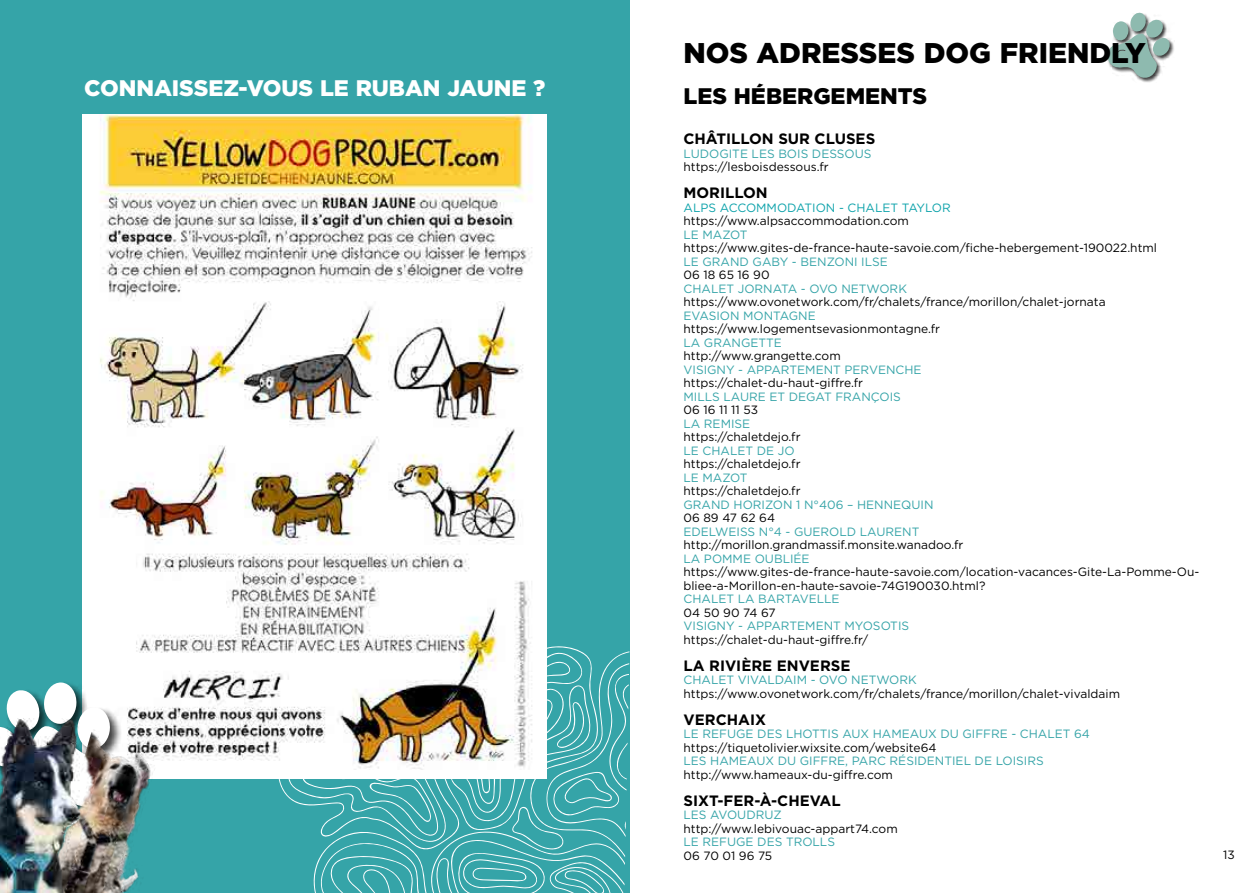
<style>
.page{position:relative;width:1259px;height:893px;background:#fff}
.page>*{position:absolute;margin:0;border:0;box-sizing:border-box;transform-origin:0 0}
.t1{font:900 28.5px "Gotham";color:#000}
.t2{font:900 22.5px "Gotham";color:#fff}
.t3{font:900 22.5px "Gotham";color:#000}
.t4{font:700 15px "Gotham";color:#000}
.t5{font:12px/13.5px "Gotham";color:#000}
.t6{font:12px "Gotham";color:#35a4a8}
.t7{font:12px "Gotham";color:#0ca2aa}
</style>
<div class="page">
<div style="left:0;top:0;width:629px;height:893px;background:#35a4a8"></div>
<svg style="left:277px;top:646px;width:352px;height:247px"></svg>
<img style="left:82px;top:115px;width:465px;height:663px">
<div style="left:0;top:681px;width:124px;height:151px;background:#fff"></div>
<svg style="left:0;top:682px;width:113px;height:39px"></svg>
<img style="left:96px;top:721px;width:114px;height:172px">
<div style="left:1107px;top:12px;width:67px;height:71px;background:#000;opacity:.75"></div>
<svg style="left:1107px;top:12px;width:62px;height:66px"></svg>
<img style="left:0;top:711px;width:96px;height:182px">
<h2 class="t2" style="left:84px;top:72px;width:463px">CONNAISSEZ-VOUS LE RUBAN JAUNE ?</h2>
<h1 class="t1" style="left:683px;top:33px;width:464px">NOS ADRESSES DOG FRIENDLY</h1>
<h2 class="t3" style="left:683px;top:80px;width:245px">LES HÉBERGEMENTS</h2>
<p class="t4" style="left:683px;top:129px;width:193px">CHÂTILLON SUR CLUSES</p>
<p class="t6" style="left:683px;top:146px;width:190px">LUDOGITE LES BOIS DESSOUS</p>
<p class="t5" style="left:683px;top:160px;width:147px">https://lesboisdessous.fr</p>
<p class="t4" style="left:683px;top:183px;width:86px">MORILLON</p>
<p class="t7" style="left:683px;top:200px;width:269px">ALPS ACCOMMODATION - CHALET TAYLOR</p>
<p class="t5" style="left:683px;top:214px;width:227px">https://www.alpsaccommodation.com</p>
<p class="t6" style="left:683px;top:227px;width:66px">LE MAZOT</p>
<p class="t5" style="left:683px;top:241px;width:475px">https://www.gites-de-france-haute-savoie.com/fiche-hebergement-190022.html</p>
<p class="t6" style="left:683px;top:254px;width:206px">LE GRAND GABY - BENZONI ILSE</p>
<p class="t5" style="left:683px;top:268px;width:88px">06 18 65 16 90</p>
<p class="t6" style="left:683px;top:281px;width:225px">CHALET JORNATA - OVO NETWORK</p>
<p class="t5" style="left:683px;top:295px;width:423px">https://www.ovonetwork.com/fr/chalets/france/morillon/chalet-jornata</p>
<p class="t6" style="left:683px;top:308px;width:134px">EVASION MONTAGNE</p>
<p class="t5" style="left:683px;top:322px;width:258px">https://www.logementsevasionmontagne.fr</p>
<p class="t6" style="left:683px;top:335px;width:100px">LA GRANGETTE</p>
<p class="t5" style="left:683px;top:349px;width:159px">http://www.grangette.com</p>
<p class="t6" style="left:683px;top:362px;width:240px">VISIGNY - APPARTEMENT PERVENCHE</p>
<p class="t5" style="left:683px;top:376px;width:181px">https://chalet-du-haut-giffre.fr</p>
<p class="t6" style="left:683px;top:389px;width:219px">MILLS LAURE ET DEGAT FRANÇOIS</p>
<p class="t5" style="left:683px;top:403px;width:76px">06 16 11 11 53</p>
<p class="t6" style="left:683px;top:416px;width:68px">LA REMISE</p>
<p class="t5" style="left:683px;top:430px;width:119px">https://chaletdejo.fr</p>
<p class="t6" style="left:683px;top:443px;width:113px">LE CHALET DE JO</p>
<p class="t5" style="left:683px;top:457px;width:119px">https://chaletdejo.fr</p>
<p class="t6" style="left:683px;top:470px;width:66px">LE MAZOT</p>
<p class="t5" style="left:683px;top:484px;width:119px">https://chaletdejo.fr</p>
<p class="t6" style="left:683px;top:497px;width:251px">GRAND HORIZON 1 N°406 – HENNEQUIN</p>
<p class="t5" style="left:683px;top:511px;width:93px">06 89 47 62 64</p>
<p class="t6" style="left:683px;top:524px;width:237px">EDELWEISS N°4 - GUEROLD LAURENT</p>
<p class="t5" style="left:683px;top:538px;width:281px">http://morillon.grandmassif.monsite.wanadoo.fr</p>
<p class="t6" style="left:683px;top:551px;width:128px">LA POMME OUBLIÉE</p>
<p class="t5" style="left:683px;top:565px;width:517px">https://www.gites-de-france-haute-savoie.com/location-vacances-Gite-La-Pomme-Ou&shy;bliee-a-Morillon-en-haute-savoie-74G190030.html?</p>
<p class="t6" style="left:683px;top:591px;width:158px">CHALET LA BARTAVELLE</p>
<p class="t5" style="left:683px;top:605px;width:94px">04 50 90 74 67</p>
<p class="t6" style="left:683px;top:618px;width:227px">VISIGNY - APPARTEMENT MYOSOTIS</p>
<p class="t5" style="left:683px;top:632px;width:186px">https://chalet-du-haut-giffre.fr/</p>
<p class="t4" style="left:683px;top:655px;width:168px">LA RIVIÈRE ENVERSE</p>
<p class="t6" style="left:683px;top:672px;width:235px">CHALET VIVALDAIM - OVO NETWORK</p>
<p class="t5" style="left:683px;top:686px;width:438px">https://www.ovonetwork.com/fr/chalets/france/morillon/chalet-vivaldaim</p>
<p class="t4" style="left:683px;top:709px;width:84px">VERCHAIX</p>
<p class="t6" style="left:683px;top:726px;width:408px">LE REFUGE DES LHOTTIS AUX HAMEAUX DU GIFFRE - CHALET 64</p>
<p class="t5" style="left:683px;top:740px;width:254px">https://tiquetolivier.wixsite.com/website64</p>
<p class="t6" style="left:683px;top:753px;width:362px">LES HAMEAUX DU GIFFRE, PARC RÉSIDENTIEL DE LOISIRS</p>
<p class="t5" style="left:683px;top:767px;width:211px">http://www.hameaux-du-giffre.com</p>
<p class="t4" style="left:683px;top:790px;width:159px">SIXT-FER-À-CHEVAL</p>
<p class="t6" style="left:683px;top:807px;width:100px">LES AVOUDRUZ</p>
<p class="t5" style="left:683px;top:821px;width:216px">http://www.lebivouac-appart74.com</p>
<p class="t6" style="left:683px;top:834px;width:153px">LE REFUGE DES TROLLS</p>
<p class="t5" style="left:683px;top:848px;width:90px">06 70 01 96 75</p>
<p class="t5" style="left:1223px;top:848px;width:13px">13</p>
</div>
